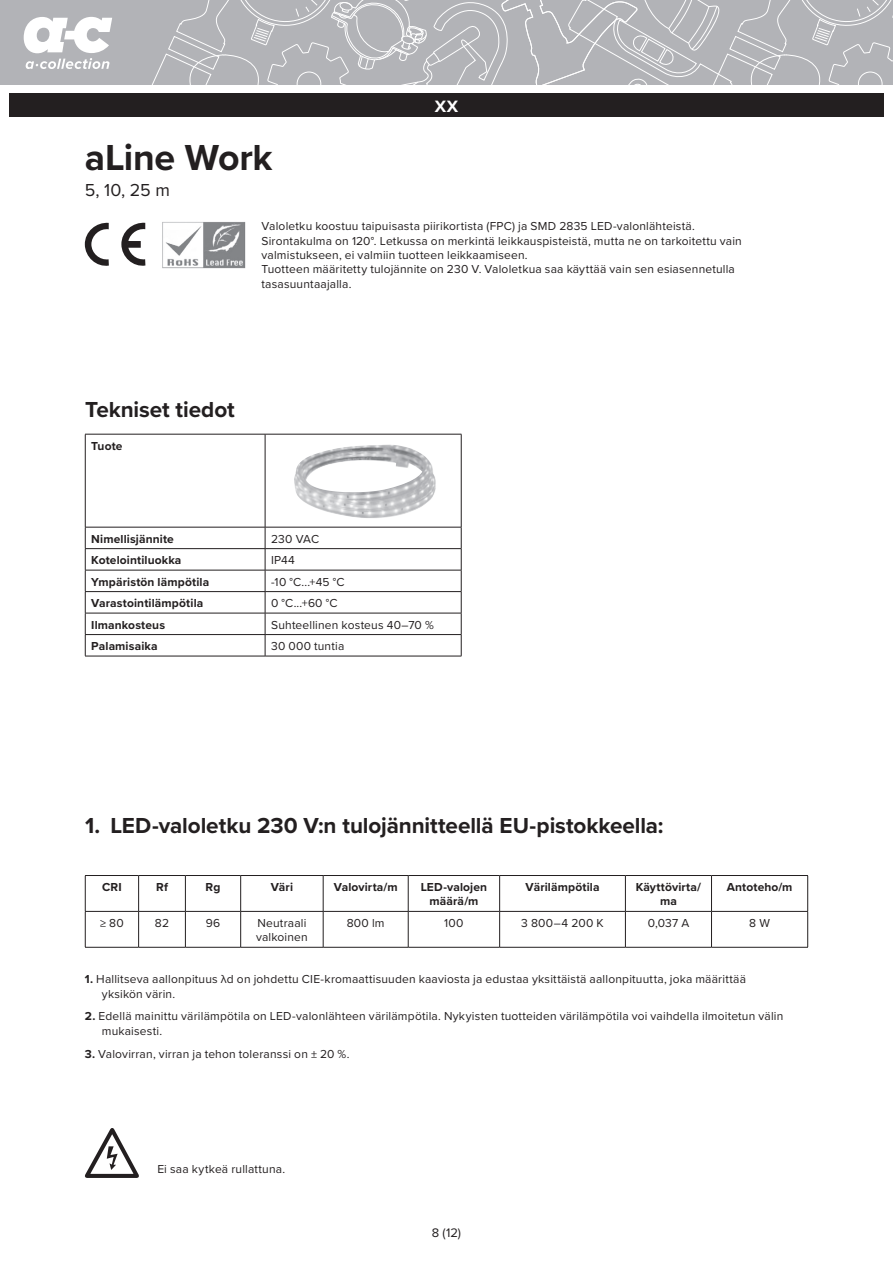
<style>
.page{position:relative;width:893px;height:1263px;background:#fff}
.page>*{position:absolute;margin:0;border:0;box-sizing:border-box;transform-origin:0 0}
.t1{font:700 37.5px "Proxima Nova";letter-spacing:-.01em;color:#231f20}
.t2{font:700 22.5px "Proxima Nova";letter-spacing:-.005em;color:#231f20}
.t3{font:18px "Proxima Nova";color:#231f20}
.t4{font:700 17.1px "Proxima Nova";color:#fff}
.t5{font:12.9px "Proxima Nova";color:#231f20}
.t6{font:12px/14.4px "Proxima Nova";letter-spacing:.015em;color:#231f20}
.t7{font:700 12px/14.4px "Proxima Nova";letter-spacing:.01em;color:#231f20;text-align:center}
.s1{font-weight:700}
</style>
<div class="page">
<div style="left:0;top:0;width:893px;height:85px;background:#b2b3b7"></div>
<svg style="left:151px;top:0;width:742px;height:85px"></svg>
<svg style="left:24px;top:17px;width:88px;height:52px"></svg>
<div style="left:9px;top:93px;width:875px;height:24px;background:#231f20"></div>
<hr style="left:85px;top:434px;width:180px;height:1px;background:#231f20">
<hr style="left:85px;top:434px;width:1px;height:93px;background:#231f20">
<hr style="left:265px;top:434px;width:196px;height:1px;background:#231f20">
<hr style="left:265px;top:434px;width:1px;height:93px;background:#231f20">
<hr style="left:461px;top:434px;width:1px;height:93px;background:#231f20">
<hr style="left:85px;top:527px;width:180px;height:1px;background:#231f20">
<hr style="left:265px;top:527px;width:196px;height:1px;background:#231f20">
<hr style="left:85px;top:548px;width:180px;height:1px;background:#231f20">
<hr style="left:265px;top:548px;width:196px;height:1px;background:#231f20">
<hr style="left:85px;top:570px;width:180px;height:1px;background:#231f20">
<hr style="left:265px;top:570px;width:196px;height:1px;background:#231f20">
<hr style="left:85px;top:591px;width:180px;height:1px;background:#231f20">
<hr style="left:265px;top:591px;width:196px;height:1px;background:#231f20">
<hr style="left:85px;top:613px;width:180px;height:1px;background:#231f20">
<hr style="left:265px;top:613px;width:196px;height:1px;background:#231f20">
<hr style="left:85px;top:634px;width:180px;height:1px;background:#231f20">
<svg style="left:85px;top:527px;width:1px;height:129px"></svg>
<hr style="left:265px;top:634px;width:196px;height:1px;background:#231f20">
<svg style="left:265px;top:527px;width:1px;height:129px"></svg>
<svg style="left:461px;top:527px;width:1px;height:129px"></svg>
<hr style="left:85px;top:656px;width:180px;height:1px;background:#231f20">
<hr style="left:265px;top:656px;width:196px;height:1px;background:#231f20">
<img style="left:294px;top:445px;width:142px;height:73px">
<svg style="left:121px;top:223px;width:24px;height:43px"></svg>
<svg style="left:85px;top:223px;width:24px;height:43px"></svg>
<img style="left:162px;top:222px;width:84px;height:46px">
<hr style="left:85px;top:875px;width:54px;height:1px;background:#231f20">
<hr style="left:85px;top:876px;width:1px;height:35px;background:#231f20">
<hr style="left:139px;top:875px;width:46px;height:1px;background:#231f20">
<hr style="left:138px;top:876px;width:1px;height:35px;background:#231f20">
<hr style="left:185px;top:875px;width:56px;height:1px;background:#231f20">
<hr style="left:185px;top:876px;width:1px;height:35px;background:#231f20">
<hr style="left:241px;top:875px;width:82px;height:1px;background:#231f20">
<hr style="left:240px;top:876px;width:1px;height:35px;background:#231f20">
<hr style="left:323px;top:875px;width:85px;height:1px;background:#231f20">
<hr style="left:323px;top:876px;width:1px;height:35px;background:#231f20">
<hr style="left:408px;top:875px;width:92px;height:1px;background:#231f20">
<hr style="left:408px;top:876px;width:1px;height:35px;background:#231f20">
<hr style="left:500px;top:875px;width:125px;height:1px;background:#231f20">
<hr style="left:499px;top:876px;width:1px;height:35px;background:#231f20">
<hr style="left:625px;top:875px;width:86px;height:1px;background:#231f20">
<hr style="left:625px;top:876px;width:1px;height:35px;background:#231f20">
<hr style="left:711px;top:875px;width:97px;height:1px;background:#231f20">
<hr style="left:711px;top:876px;width:1px;height:35px;background:#231f20">
<hr style="left:807px;top:876px;width:1px;height:35px;background:#231f20">
<hr style="left:85px;top:911px;width:54px;height:1px;background:#231f20">
<hr style="left:85px;top:912px;width:1px;height:35px;background:#231f20">
<hr style="left:139px;top:911px;width:46px;height:1px;background:#231f20">
<hr style="left:138px;top:912px;width:1px;height:35px;background:#231f20">
<hr style="left:185px;top:911px;width:56px;height:1px;background:#231f20">
<hr style="left:185px;top:912px;width:1px;height:35px;background:#231f20">
<hr style="left:241px;top:911px;width:82px;height:1px;background:#231f20">
<hr style="left:240px;top:912px;width:1px;height:35px;background:#231f20">
<hr style="left:323px;top:911px;width:85px;height:1px;background:#231f20">
<hr style="left:323px;top:912px;width:1px;height:35px;background:#231f20">
<hr style="left:408px;top:911px;width:92px;height:1px;background:#231f20">
<hr style="left:408px;top:912px;width:1px;height:35px;background:#231f20">
<hr style="left:500px;top:911px;width:125px;height:1px;background:#231f20">
<hr style="left:499px;top:912px;width:1px;height:35px;background:#231f20">
<hr style="left:625px;top:911px;width:86px;height:1px;background:#231f20">
<hr style="left:625px;top:912px;width:1px;height:35px;background:#231f20">
<hr style="left:711px;top:911px;width:97px;height:1px;background:#231f20">
<hr style="left:711px;top:912px;width:1px;height:35px;background:#231f20">
<hr style="left:807px;top:912px;width:1px;height:35px;background:#231f20">
<hr style="left:85px;top:947px;width:54px;height:1px;background:#231f20">
<hr style="left:139px;top:947px;width:46px;height:1px;background:#231f20">
<hr style="left:185px;top:947px;width:56px;height:1px;background:#231f20">
<hr style="left:241px;top:947px;width:82px;height:1px;background:#231f20">
<hr style="left:323px;top:947px;width:85px;height:1px;background:#231f20">
<hr style="left:408px;top:947px;width:92px;height:1px;background:#231f20">
<hr style="left:500px;top:947px;width:125px;height:1px;background:#231f20">
<hr style="left:625px;top:947px;width:86px;height:1px;background:#231f20">
<hr style="left:711px;top:947px;width:97px;height:1px;background:#231f20">
<svg style="left:85px;top:1128px;width:54px;height:50px"></svg>
<h3 class="t4" style="left:435px;top:93px;width:25px">XX</h3>
<h1 class="t1" style="left:85px;top:129px;width:189px">aLine Work</h1>
<h3 class="t3" style="left:85px;top:176px;width:87px">5, 10, 25 m</h3>
<p class="t6" style="left:261px;top:219px;width:482px">Valoletku koostuu taipuisasta piirikortista (FPC) ja SMD 2835 LED-valonlähteistä.<br>Sirontakulma on 120°. Letkussa on merkintä leikkauspisteistä, mutta ne on tarkoitettu vain valmistukseen, ei valmiin tuotteen leikkaamiseen.<br>Tuotteen määritetty tulojännite on 230 V. Valoletkua saa käyttää vain sen esiasennetulla tasasuuntaajalla.</p>
<h2 class="t2" style="left:85px;top:393px;width:151px">Tekniset tiedot</h2>
<p class="t7" style="left:91px;top:438px;width:33px">Tuote</p>
<p class="t7" style="left:91px;top:531px;width:84px">Nimellisjännite</p>
<p class="t6" style="left:271px;top:531px;width:50px">230 VAC</p>
<p class="t7" style="left:91px;top:553px;width:92px">Kotelointiluokka</p>
<p class="t6" style="left:271px;top:552px;width:25px">IP44</p>
<p class="t7" style="left:91px;top:574px;width:119px">Ympäristön lämpötila</p>
<p class="t6" style="left:271px;top:574px;width:75px">-10 °C...+45 °C</p>
<p class="t7" style="left:91px;top:596px;width:114px">Varastointilämpötila</p>
<p class="t6" style="left:271px;top:595px;width:68px">0 °C...+60 °C</p>
<p class="t7" style="left:91px;top:617px;width:75px">Ilmankosteus</p>
<p class="t6" style="left:271px;top:617px;width:164px">Suhteellinen kosteus 40–70 %</p>
<p class="t7" style="left:91px;top:639px;width:68px">Palamisaika</p>
<p class="t6" style="left:271px;top:638px;width:75px">30 000 tuntia</p>
<h2 class="t2" style="left:85px;top:808px;width:580px">1. LED-valoletku 230 V:n tulojännitteellä EU-pistokkeella:</h2>
<p class="t7" style="left:102px;top:879px;width:21px">CRI</p>
<p class="t7" style="left:156px;top:879px;width:13px">Rf</p>
<p class="t7" style="left:206px;top:879px;width:16px">Rg</p>
<p class="t7" style="left:271px;top:879px;width:24px">Väri</p>
<p class="t7" style="left:334px;top:879px;width:65px">Valovirta/m</p>
<p class="t7" style="left:421px;top:879px;width:68px">LED-valojen määrä/m</p>
<p class="t7" style="left:525px;top:879px;width:75px">Värilämpötila</p>
<p class="t7" style="left:636px;top:879px;width:67px">Käyttövirta/ ma</p>
<p class="t7" style="left:727px;top:879px;width:67px">Antoteho/m</p>
<p class="t6" style="left:100px;top:915px;width:25px">≥ 80</p>
<p class="t6" style="left:155px;top:915px;width:16px">82</p>
<p class="t6" style="left:206px;top:915px;width:16px">96</p>
<p class="t6" style="left:256px;top:915px;width:53px">Neutraali valkoinen</p>
<p class="t6" style="left:347px;top:915px;width:39px">800 lm</p>
<p class="t6" style="left:444px;top:915px;width:21px">100</p>
<p class="t6" style="left:521px;top:915px;width:84px">3 800–4 200 K</p>
<p class="t6" style="left:648px;top:915px;width:43px">0,037 A</p>
<p class="t6" style="left:749px;top:915px;width:22px">8 W</p>
<p class="t6" style="left:102px;top:971px;width:646px;text-indent:-17px"><span class="s1">1.</span> Hallitseva aallonpituus λd on johdettu CIE-kromaattisuuden kaaviosta ja edustaa yksittäistä aallonpituutta, joka määrittää yksikön värin.</p>
<p class="t6" style="left:102px;top:1009px;width:683px;text-indent:-17px"><span class="s1">2.</span> Edellä mainittu värilämpötila on LED-valonlähteen värilämpötila. Nykyisten tuotteiden värilämpötila voi vaihdella ilmoitetun välin mukaisesti.</p>
<p class="t6" style="left:85px;top:1046px;width:266px"><span class="s1">3.</span> Valovirran, virran ja tehon toleranssi on ± 20 %.</p>
<p class="t6" style="left:157px;top:1161px;width:129px">Ei saa kytkeä rullattuna.</p>
<p class="t5" style="left:432px;top:1223px;width:31px">8 (12)</p>
</div>
